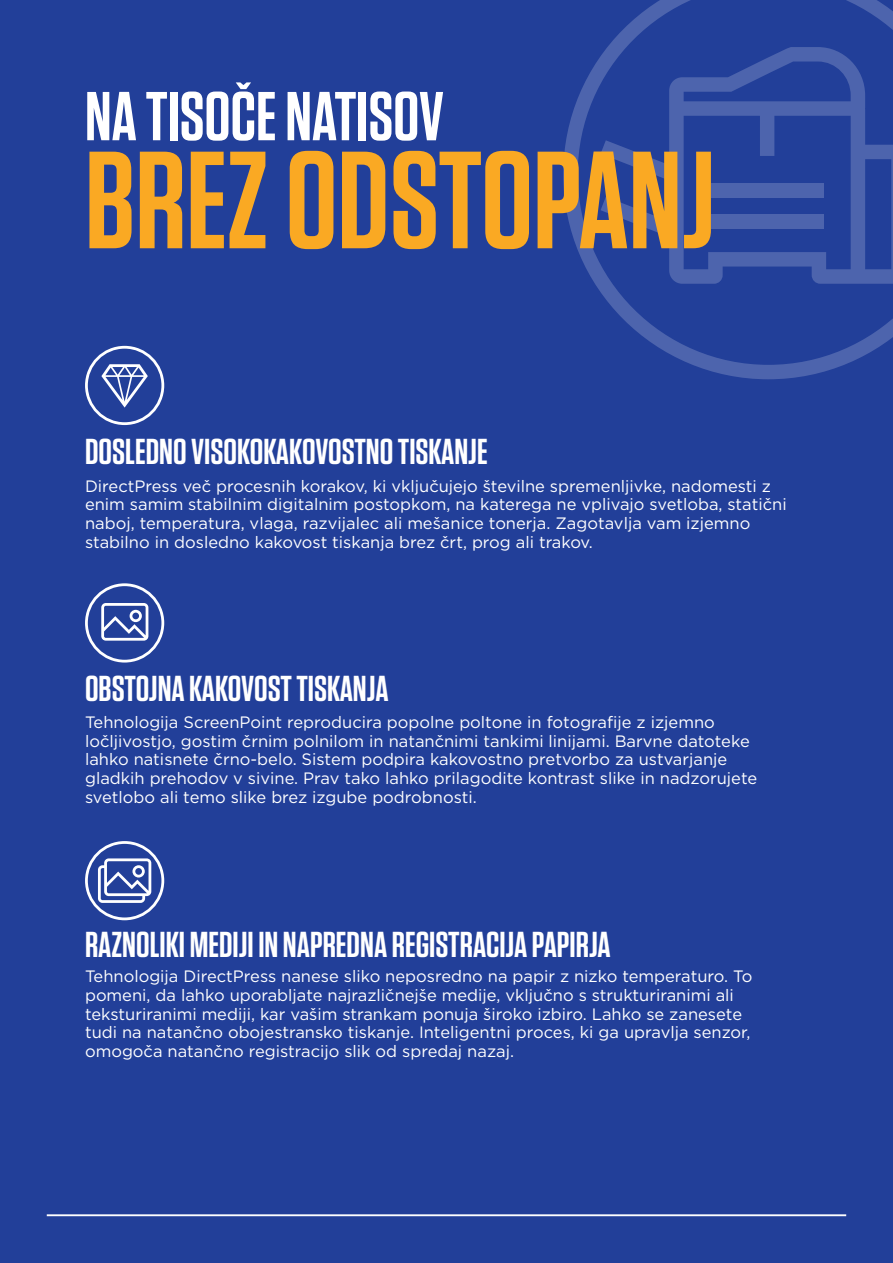
<style>
.page{position:relative;width:893px;height:1263px;background:#223f99}
.page>*{position:absolute;margin:0;border:0;box-sizing:border-box;transform-origin:0 0}
.t1{font:600 138px "Tungsten";color:#faa923}
.t2{font:600 69px "Tungsten";color:#fff}
.t3{font:600 36px "Tungsten";color:#fff}
.t4{font:16.5px/18.8px "Gotham";color:#fff}
</style>
<div class="page">
<svg style="left:563px;top:0;width:330px;height:379px"></svg>
<svg style="left:601px;top:47px;width:292px;height:237px"></svg>
<div style="left:711px;top:184px;width:112px;height:14px;background:#4d64ad"></div>
<div style="left:711px;top:214px;width:112px;height:15px;background:#4d64ad"></div>
<svg style="left:85px;top:346px;width:79px;height:79px"></svg>
<svg style="left:85px;top:583px;width:79px;height:79px"></svg>
<svg style="left:85px;top:841px;width:79px;height:79px"></svg>
<hr style="left:47px;top:1214px;width:799px;height:2px;background:#fff">
<p class="t2" style="left:85px;top:80px;width:360px">NA TISOČE NATISOV</p>
<p class="t1" style="left:85px;top:128px;width:632px">BREZ ODSTOPANJ</p>
<p class="t3" style="left:85px;top:432px;width:404px">DOSLEDNO VISOKOKAKOVOSTNO TISKANJE</p>
<p class="t4" style="left:85px;top:476px;width:703px">DirectPress več procesnih korakov, ki vključujejo številne spremenljivke, nadomesti z enim samim stabilnim digitalnim postopkom, na katerega ne vplivajo svetloba, statični naboj, temperatura, vlaga, razvijalec ali mešanice tonerja. Zagotavlja vam izjemno stabilno in dosledno kakovost tiskanja brez črt, prog ali trakov.</p>
<p class="t3" style="left:85px;top:669px;width:305px">OBSTOJNA KAKOVOST TISKANJA</p>
<p class="t4" style="left:85px;top:712px;width:674px">Tehnologija ScreenPoint reproducira popolne poltone in fotografije z izjemno ločljivostjo, gostim črnim polnilom in natančnimi tankimi linijami. Barvne datoteke lahko natisnete črno-belo. Sistem podpira kakovostno pretvorbo za ustvarjanje gladkih prehodov v sivine. Prav tako lahko prilagodite kontrast slike in nadzorujete svetlobo ali temo slike brez izgube podrobnosti.</p>
<p class="t3" style="left:85px;top:926px;width:527px">RAZNOLIKI MEDIJI IN NAPREDNA REGISTRACIJA PAPIRJA</p>
<p class="t4" style="left:85px;top:966px;width:669px">Tehnologija DirectPress nanese sliko neposredno na papir z nizko temperaturo. To pomeni, da lahko uporabljate najrazličnejše medije, vključno s strukturiranimi ali teksturiranimi mediji, kar vašim strankam ponuja široko izbiro. Lahko se zanesete tudi na natančno obojestransko tiskanje. Inteligentni proces, ki ga upravlja senzor, omogoča natančno registracijo slik od spredaj nazaj.</p>
</div>
